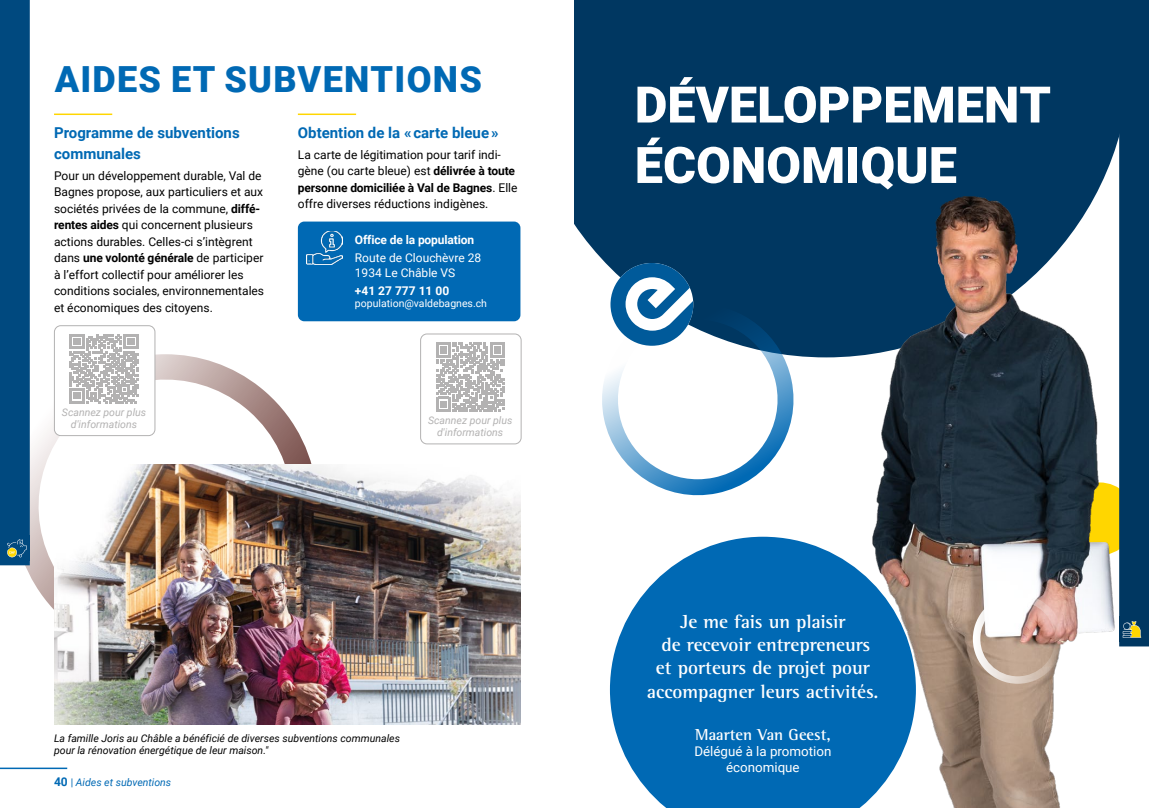
<style>
.page{position:relative;width:1149px;height:808px;background:#fff}
.page>*{position:absolute;margin:0;border:0;box-sizing:border-box;transform-origin:0 0}
.t1{font:900 50.4px/60.4px "Roboto";color:#fff}
.t2{font:900 36px "Roboto";letter-spacing:.035em;color:#0069b4}
.t3{font:700 19.2px/23.1px "Rotis Semi Serif";color:#fff;text-align:center}
.t4{font:700 16.35px "Rotis Semi Serif";color:#fff}
.Texte{font:700 15px/21px "Roboto";color:#0069b4}
.t5{font:13.35px/16px "Roboto";color:#fff;text-align:center}
.Texte-2{font:12px/16.5px "Roboto";color:#000}
.t6{font:700 12px/18px "Roboto";letter-spacing:-.01em;color:#fff}
.t7{font:12px "Roboto";color:#fff}
.Texte_Qr_code{font:italic 10.5px/12px "Roboto";color:#000}
.Texte_Qr_code-2{font:italic 10.5px "Roboto";color:#b3b2b2}
.t8{font:10.5px "Roboto";color:#fff}
.t9{font:italic 10.5px "Roboto";color:#0069b4}
.s1{font-weight:700}
.s2{font-weight:400}
.s3{font-weight:700;font-style:normal;font-size:12px}
.s4{font-style:normal}
</style>
<div class="page">
<img style="left:574px;top:0;width:574px;height:808px">
<svg style="left:609px;top:537px;width:306px;height:271px;background:#277dbb"></svg>
<svg style="left:972px;top:594px;width:90px;height:90px"></svg>
<svg style="left:593px;top:304px;width:209px;height:200px"></svg>
<hr style="left:0;top:767px;width:67px;height:2px;background:#0069b4">
<svg style="left:0;top:354px;width:313px;height:256px"></svg>
<hr style="left:54px;top:114px;width:58px;height:1px;background:#ffd600">
<hr style="left:298px;top:114px;width:58px;height:1px;background:#ffd600">
<div style="left:54px;top:326px;width:101px;height:110px;background:#fff;border-radius:6px"></div>
<div style="left:54px;top:325px;width:101px;height:111px;border:1px solid #b3b2b2;border-radius:6px"></div>
<svg style="left:70px;top:334px;width:68px;height:69px"></svg>
<div style="left:420px;top:334px;width:101px;height:110px;border:1px solid #b3b2b2;border-radius:6px"></div>
<svg style="left:436px;top:343px;width:68px;height:68px"></svg>
<div style="left:298px;top:222px;width:222px;height:99px;background:#0069b4;border-radius:6px"></div>
<img style="left:306px;top:231px;width:36px;height:33px">
<img style="left:54px;top:465px;width:466px;height:259px">
<svg style="left:610px;top:263px;width:83px;height:83px"></svg>
<div style="left:1118px;top:0;width:30px;height:646px;background:#003761"></div>
<div style="left:0;top:0;width:30px;height:565px;background:#00497f"></div>
<p class="t2" style="left:55px;top:54px;width:428px">AIDES ET SUBVENTIONS</p>
<p class="Texte" style="left:54px;top:121px;width:187px">Programme de subventions communales</p>
<p class="Texte-2" style="left:54px;top:167px;width:211px">Pour un développement durable, Val de Bagnes propose, aux particuliers et aux sociétés privées de la commune, <span class="s1">diffé&shy;rentes aides</span> qui concernent plusieurs actions durables. Celles-ci s’intègrent dans <span class="s1">une volonté générale</span> de participer à l’effort collectif pour améliorer les conditions sociales, environnementales et économiques des citoyens.</p>
<p class="Texte" style="left:298px;top:121px;width:202px">Obtention de la « carte bleue »</p>
<p class="Texte-2" style="left:298px;top:146px;width:221px">La carte de légitimation pour tarif indi&shy;gène (ou carte bleue) est <span class="s1">délivrée à toute personne domiciliée à Val de Bagnes</span>. Elle offre diverses réductions indigènes.</p>
<p class="t6" style="left:355px;top:230px;width:128px">Office de la population<br><span class="s2">Route de Clouchèvre 28</span></p>
<p class="t7" style="left:355px;top:264px;width:102px">1934 Le Châble VS</p>
<p class="t6" style="left:355px;top:281px;width:96px">+41 27 777 11 00</p>
<p class="t8" style="left:355px;top:296px;width:134px">population@valdebagnes.ch</p>
<p class="Texte_Qr_code-2" style="left:62px;top:405px;width:86px">Scannez pour plus</p>
<p class="Texte_Qr_code-2" style="left:71px;top:417px;width:68px">d'informations</p>
<p class="Texte_Qr_code-2" style="left:428px;top:413px;width:86px">Scannez pour plus</p>
<p class="Texte_Qr_code-2" style="left:437px;top:425px;width:68px">d'informations</p>
<p class="Texte_Qr_code" style="left:54px;top:732px;width:347px">La famille Joris au Châble a bénéficié de diverses subventions communales pour la rénovation énergétique de leur maison."</p>
<p class="t9" style="left:54px;top:774px;width:119px"><span class="s3">40</span> <span class="s4">|</span> Aides et subventions</p>
<p class="t1" style="left:634px;top:72px;width:417px">DÉVELOPPEMENT<br>ÉCONOMIQUE</p>
<p class="t3" style="left:647px;top:610px;width:233px">Je me fais un plaisir<br>de recevoir entrepreneurs<br>et porteurs de projet pour accompagner leurs activités.</p>
<p class="t4" style="left:695px;top:725px;width:137px">Maarten Van Geest,</p>
<p class="t5" style="left:694px;top:743px;width:138px">Délégué à la promotion économique</p>
</div>
